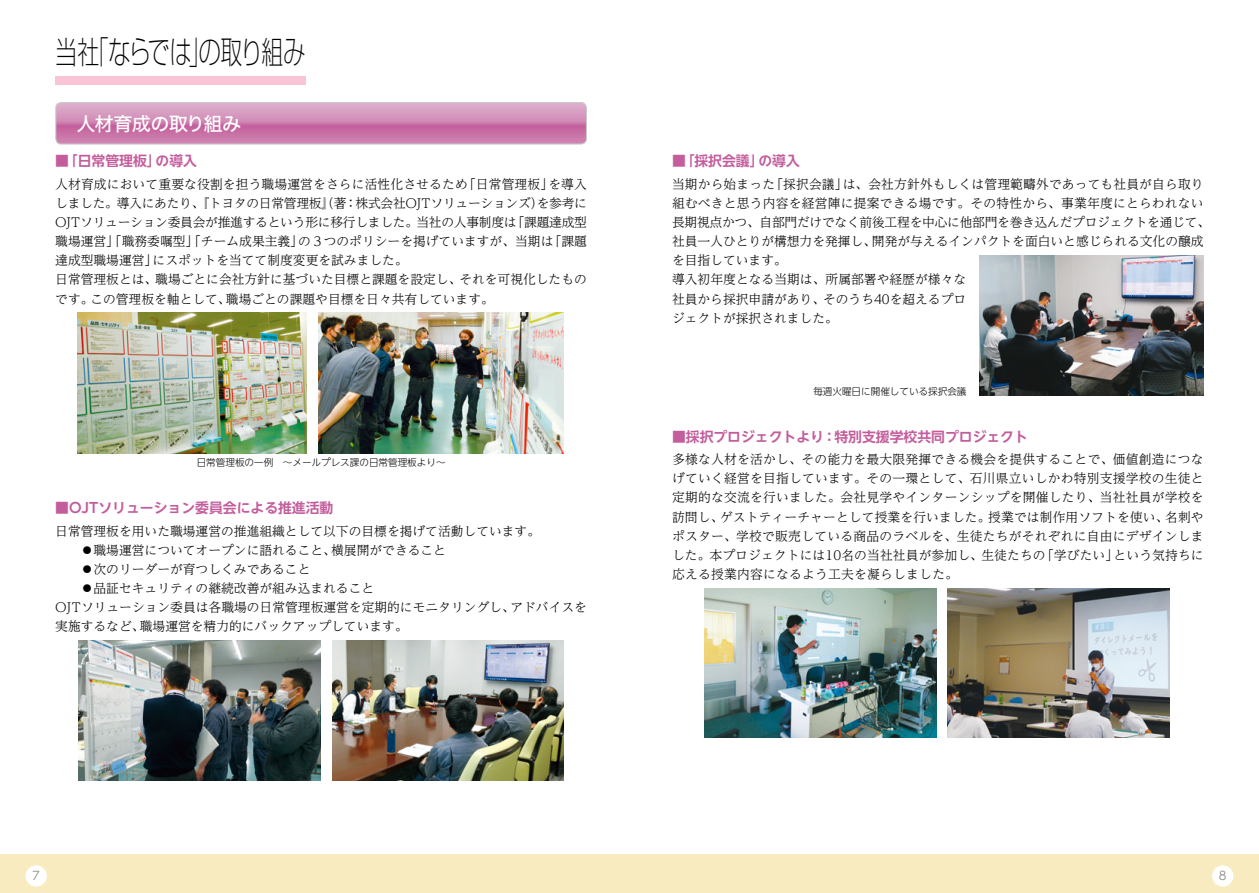
<style>
.page{position:relative;width:1259px;height:893px;background:#fff}
.page>*{position:absolute;margin:0;border:0;box-sizing:border-box;transform-origin:0 0}
.t1{font:31.35px "Shin Go Pr 6 N Ex Light 90 pv RKSJ H";letter-spacing:-.035em;color:#000;scale:.7 1}
.t2{font:19.2px "Hira Kaku Std W5 90 pv RKSJ H";letter-spacing:-.045em;color:#fff}
.t3{font:13.8px "UD Shin Go NT Pr 6 N De Bold 90 pv RKSJ H";color:#c35d9c}
.t4{font:12.75px/19.2px "UD Reimin Pr 6 N Light 90 pv RKSJ H";color:#000}
.t5{font:11.7px "UD Shin Go NT Pr 6 N Light 90 pv RKSJ H";color:#7a7979}
.t6{font:9.6px "UD Shin Go NT Pr 6 N Light 90 pv RKSJ H";color:#000}
</style>
<div class="page">
<div style="left:0;top:855px;width:1259px;height:38px;background:#f9ebc0"></div>
<div style="left:26px;top:865px;width:21px;height:22px;background:#fff;border-radius:50%"></div>
<div style="left:1212px;top:865px;width:21px;height:22px;background:#fff;border-radius:50%"></div>
<div style="left:55px;top:77px;width:251px;height:8px;background:#fac4d7"></div>
<svg style="left:56px;top:103px;width:530px;height:41px;background:#cf85b2"></svg>
<div style="left:55px;top:102px;width:532px;height:43px;border:1px solid #c9c9c9;border-radius:5px"></div>
<img style="left:947px;top:589px;width:222px;height:149px">
<img style="left:705px;top:589px;width:231px;height:149px">
<img style="left:979px;top:255px;width:224px;height:140px">
<img style="left:78px;top:313px;width:228px;height:140px">
<img style="left:318px;top:313px;width:245px;height:140px">
<img style="left:333px;top:640px;width:231px;height:141px">
<img style="left:78px;top:640px;width:243px;height:141px">
<h1 class="t1" style="left:55px;top:41px;width:359px">当社「ならでは」の取り組み</h1>
<h2 class="t2" style="left:77px;top:116px;width:166px">人材育成の取り組み</h2>
<p class="t3" style="left:55px;top:156px;width:143px">■「日常管理板」の導入</p>
<p class="t4" style="left:55px;top:176px;width:533px">人材育成において重要な役割を担う職場運営をさらに活性化させるため「日常管理板」を導入しました。導入にあたり、『トヨタの日常管理板』（著：株式会社OJTソリューションズ）を参考にOJTソリューション委員会が推進するという形に移行しました。当社の人事制度は「課題達成型職場運営」「職務委嘱型」「チーム成果主義」の３つのポリシーを掲げていますが、当期は「課題達成型職場運営」にスポットを当てて制度変更を試みました。<br>日常管理板とは、職場ごとに会社方針に基づいた目標と課題を設定し、それを可視化したものです。この管理板を軸として、職場ごとの課題や目標を日々共有しています。</p>
<p class="t6" style="left:197px;top:459px;width:250px">日常管理板の一例　～メールプレス課の日常管理板より～</p>
<p class="t3" style="left:55px;top:503px;width:280px">■OJTソリューション委員会による推進活動</p>
<p class="t4" style="left:55px;top:523px;width:486px">日常管理板を用いた職場運営の推進組織として以下の目標を掲げて活動しています。</p>
<p class="t4" style="left:81px;top:542px;width:367px">●職場運営についてオープンに語れること、横展開ができること</p>
<p class="t4" style="left:81px;top:561px;width:231px">●次のリーダーが育つしくみであること</p>
<p class="t4" style="left:55px;top:580px;width:533px;text-indent:26px">●品証セキュリティの継続改善が組み込まれること<br>OJTソリューション委員は各職場の日常管理板運営を定期的にモニタリングし、アドバイスを実施するなど、職場運営を精力的にバックアップしています。</p>
<p class="t3" style="left:672px;top:156px;width:129px">■「採択会議」の導入</p>
<p class="t4" style="left:672px;top:176px;width:539px">当期から始まった「採択会議」は、会社方針外もしくは管理範疇外であっても社員が自ら取り組むべきと思う内容を経営陣に提案できる場です。その特性から、事業年度にとらわれない長期視点かつ、自部門だけでなく前後工程を中心に他部門を巻き込んだプロジェクトを通じて、社員一人ひとりが構想力を発揮し、開発が与えるインパクトを面白いと感じられる文化の醸成を目指しています。<br>導入初年度となる当期は、所属部署や経歴が様々な<br>社員から採択申請があり、そのうち40を超えるプロ<br>ジェクトが採択されました。</p>
<p class="t6" style="left:813px;top:387px;width:155px">毎週火曜日に開催している採択会議</p>
<p class="t3" style="left:672px;top:431px;width:357px">■採択プロジェクトより：特別支援学校共同プロジェクト</p>
<p class="t4" style="left:672px;top:451px;width:533px;text-align:justify">多様な人材を活かし、その能力を最大限発揮できる機会を提供することで、価値創造につなげていく経営を目指しています。その一環として、石川県立いしかわ特別支援学校の生徒と定期的な交流を行いました。会社見学やインターンシップを開催したり、当社社員が学校を訪問し、ゲストティーチャーとして授業を行いました。授業では制作用ソフトを使い、名刺やポスター、学校で販売している商品のラベルを、生徒たちがそれぞれに自由にデザインしました。本プロジェクトには10名の当社社員が参加し、生徒たちの「学びたい」という気持ちに応える授業内容になるよう工夫を凝らしました。</p>
<p class="t5" style="left:32px;top:872px;width:9px">7</p>
<p class="t5" style="left:1219px;top:872px;width:9px">8</p>
</div>
